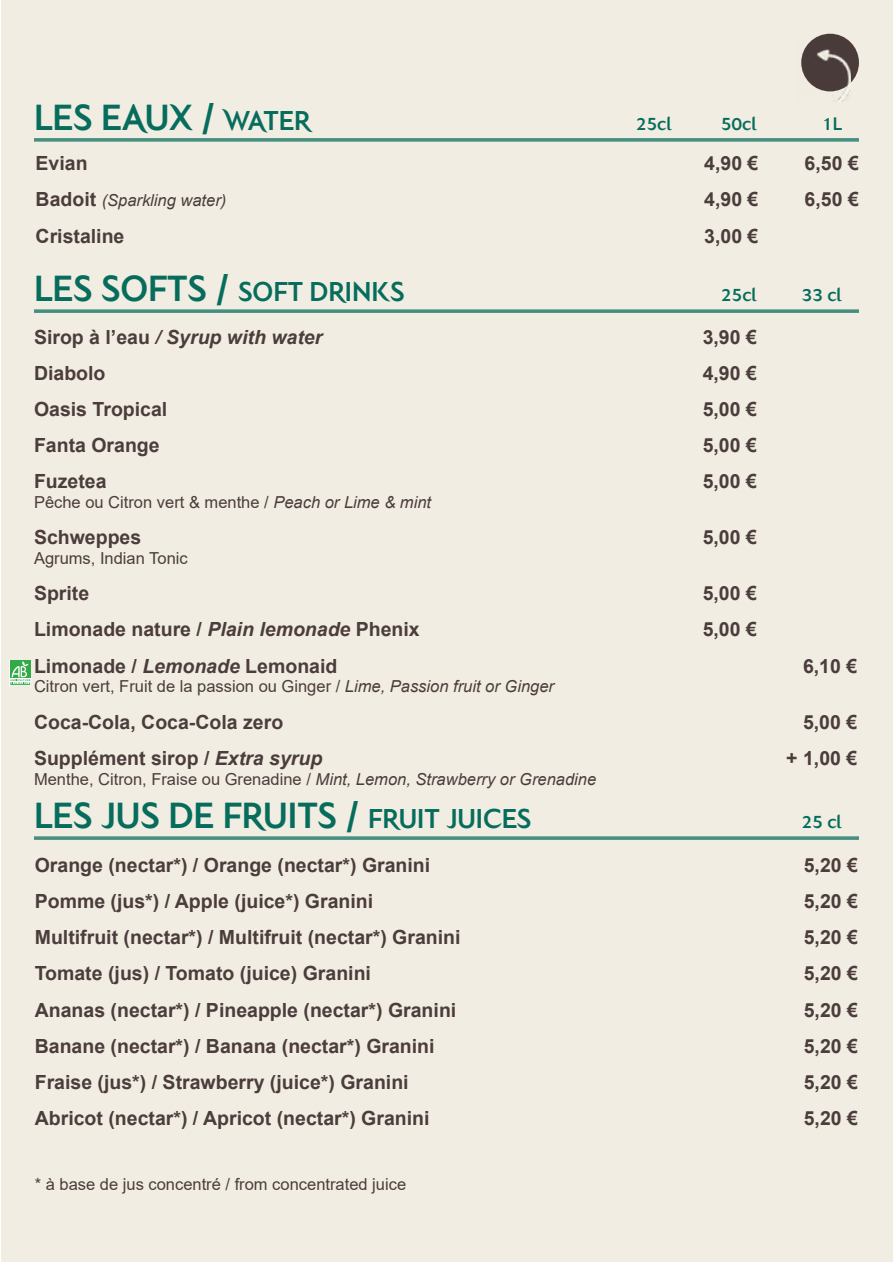
<style>
.page{position:relative;width:893px;height:1263px;background:#fff}
.page>*{position:absolute;margin:0;border:0;box-sizing:border-box;transform-origin:0 0}
.t1{font:700 36px "Nea";color:#066d5c}
.t2{font:700 27px "Nea";color:#066d5c}
.t3{font:700 19.5px "Arial";color:#4b3d3c}
.t4{font:italic 700 19.5px "Arial";color:#4b3d3c}
.t5{font:700 18px "Nea";color:#066d5c}
.t6{font:16.5px "Arial";color:#4b3d3c}
.t7{font:italic 16.5px "Arial";color:#4b3d3c}
.s1{font-size:27px}
.s2{font-weight:700;font-style:normal;font-size:19.5px}
.s3{font-size:36px}
.s4{font-style:normal}
.s5{font-style:italic}
</style>
<div class="page">
<div style="left:1px;top:1px;width:891px;height:1261px;background:#f2ede3"></div>
<img style="left:801px;top:34px;width:58px;height:57px;border-radius:29px">
<img style="left:801px;top:43px;width:50px;height:59px">
<hr style="left:34px;top:138px;width:825px;height:1px;background:#066d5c">
<hr style="left:34px;top:140px;width:825px;height:1px;background:#066d5c">
<hr style="left:34px;top:141px;width:825px;height:1px;background:#066d5c">
<hr style="left:34px;top:310px;width:825px;height:1px;background:#066d5c">
<hr style="left:34px;top:311px;width:825px;height:1px;background:#066d5c">
<hr style="left:34px;top:312px;width:825px;height:1px;background:#066d5c">
<svg style="left:30px;top:660px;width:1px;height:25px"></svg>
<div style="left:10px;top:660px;width:20px;height:18px;background:#31aa47"></div>
<svg style="left:10px;top:661px;width:20px;height:24px"></svg>
<hr style="left:34px;top:836px;width:825px;height:1px;background:#066d5c">
<hr style="left:34px;top:838px;width:825px;height:1px;background:#066d5c">
<hr style="left:34px;top:839px;width:825px;height:1px;background:#066d5c">
<h1 class="t1" style="left:34px;top:95px;width:278px">LES EAUX / <span class="s1">WATER</span></h1>
<p class="t5" style="left:636px;top:112px;width:38px">25cl</p>
<p class="t5" style="left:721px;top:112px;width:38px">50cl</p>
<p class="t5" style="left:822px;top:112px;width:22px">1L</p>
<p class="t3" style="left:36px;top:150px;width:54px">Evian</p>
<p class="t3" style="left:704px;top:150px;width:56px">4,90 €</p>
<p class="t3" style="left:805px;top:150px;width:56px">6,50 €</p>
<p class="t7" style="left:36px;top:190px;width:192px"><span class="s2">Badoit</span> (Sparkling water)</p>
<p class="t3" style="left:704px;top:186px;width:56px">4,90 €</p>
<p class="t3" style="left:805px;top:186px;width:56px">6,50 €</p>
<p class="t3" style="left:36px;top:222px;width:90px">Cristaline</p>
<p class="t3" style="left:704px;top:222px;width:56px">3,00 €</p>
<h2 class="t2" style="left:34px;top:275px;width:372px"><span class="s3">LES SOFTS /</span> SOFT DRINKS</h2>
<p class="t5" style="left:721px;top:284px;width:38px">25cl</p>
<p class="t5" style="left:801px;top:284px;width:42px">33 cl</p>
<p class="t4" style="left:34px;top:324px;width:290px"><span class="s4">Sirop à l’eau</span> / Syrup with water</p>
<p class="t3" style="left:703px;top:323px;width:56px">3,90 €</p>
<p class="t3" style="left:34px;top:359px;width:73px">Diabolo</p>
<p class="t3" style="left:703px;top:359px;width:56px">4,90 €</p>
<p class="t3" style="left:34px;top:395px;width:135px">Oasis Tropical</p>
<p class="t3" style="left:703px;top:395px;width:56px">5,00 €</p>
<p class="t3" style="left:34px;top:432px;width:127px">Fanta Orange</p>
<p class="t3" style="left:703px;top:432px;width:56px">5,00 €</p>
<p class="t3" style="left:34px;top:468px;width:74px">Fuzetea</p>
<p class="t3" style="left:703px;top:468px;width:56px">5,00 €</p>
<p class="t6" style="left:34px;top:491px;width:399px">Pêche ou Citron vert &amp; menthe / <span class="s5">Peach or Lime &amp; mint</span></p>
<p class="t3" style="left:34px;top:524px;width:109px">Schweppes</p>
<p class="t3" style="left:703px;top:524px;width:56px">5,00 €</p>
<p class="t6" style="left:34px;top:547px;width:155px">Agrums, Indian Tonic</p>
<p class="t3" style="left:34px;top:580px;width:57px">Sprite</p>
<p class="t3" style="left:703px;top:580px;width:56px">5,00 €</p>
<p class="t3" style="left:34px;top:616px;width:387px">Limonade nature / <span class="s5">Plain lemonade</span> Phenix</p>
<p class="t3" style="left:703px;top:616px;width:56px">5,00 €</p>
<p class="t3" style="left:34px;top:652px;width:305px">Limonade / <span class="s5">Lemonade</span> Lemonaid</p>
<p class="t3" style="left:803px;top:652px;width:56px">6,10 €</p>
<p class="t6" style="left:34px;top:675px;width:521px">Citron vert, Fruit de la passion ou Ginger / <span class="s5">Lime, Passion fruit or Ginger</span></p>
<p class="t3" style="left:34px;top:708px;width:251px">Coca-Cola, Coca-Cola zero</p>
<p class="t3" style="left:803px;top:708px;width:56px">5,00 €</p>
<p class="t3" style="left:34px;top:744px;width:290px">Supplément sirop / <span class="s5">Extra syrup</span></p>
<p class="t3" style="left:786px;top:744px;width:73px">+ 1,00 €</p>
<p class="t6" style="left:34px;top:767px;width:564px">Menthe, Citron, Fraise ou Grenadine / <span class="s5">Mint, Lemon, Strawberry or Grenadine</span></p>
<h1 class="t1" style="left:34px;top:793px;width:499px">LES JUS DE FRUITS / <span class="s1">FRUIT JUICES</span></h1>
<p class="t5" style="left:801px;top:811px;width:42px">25 cl</p>
<p class="t3" style="left:35px;top:851px;width:397px">Orange (nectar*) / Orange (nectar*) Granini</p>
<p class="t3" style="left:804px;top:851px;width:56px">5,20 €</p>
<p class="t3" style="left:35px;top:887px;width:340px">Pomme (jus*) / Apple (juice*) Granini</p>
<p class="t3" style="left:804px;top:887px;width:56px">5,20 €</p>
<p class="t3" style="left:35px;top:924px;width:427px">Multifruit (nectar*) / Multifruit (nectar*) Granini</p>
<p class="t3" style="left:804px;top:924px;width:56px">5,20 €</p>
<p class="t3" style="left:35px;top:960px;width:338px">Tomate (jus) / Tomato (juice) Granini</p>
<p class="t3" style="left:804px;top:960px;width:56px">5,20 €</p>
<p class="t3" style="left:35px;top:996px;width:423px">Ananas (nectar*) / Pineapple (nectar*) Granini</p>
<p class="t3" style="left:804px;top:996px;width:56px">5,20 €</p>
<p class="t3" style="left:35px;top:1032px;width:401px">Banane (nectar*) / Banana (nectar*) Granini</p>
<p class="t3" style="left:804px;top:1032px;width:56px">5,20 €</p>
<p class="t3" style="left:35px;top:1068px;width:375px">Fraise (jus*) / Strawberry (juice*) Granini</p>
<p class="t3" style="left:804px;top:1068px;width:56px">5,20 €</p>
<p class="t3" style="left:35px;top:1104px;width:396px">Abricot (nectar*) / Apricot (nectar*) Granini</p>
<p class="t3" style="left:804px;top:1104px;width:56px">5,20 €</p>
<p class="t6" style="left:35px;top:1173px;width:373px">* à base de jus concentré / from concentrated juice</p>
</div>
